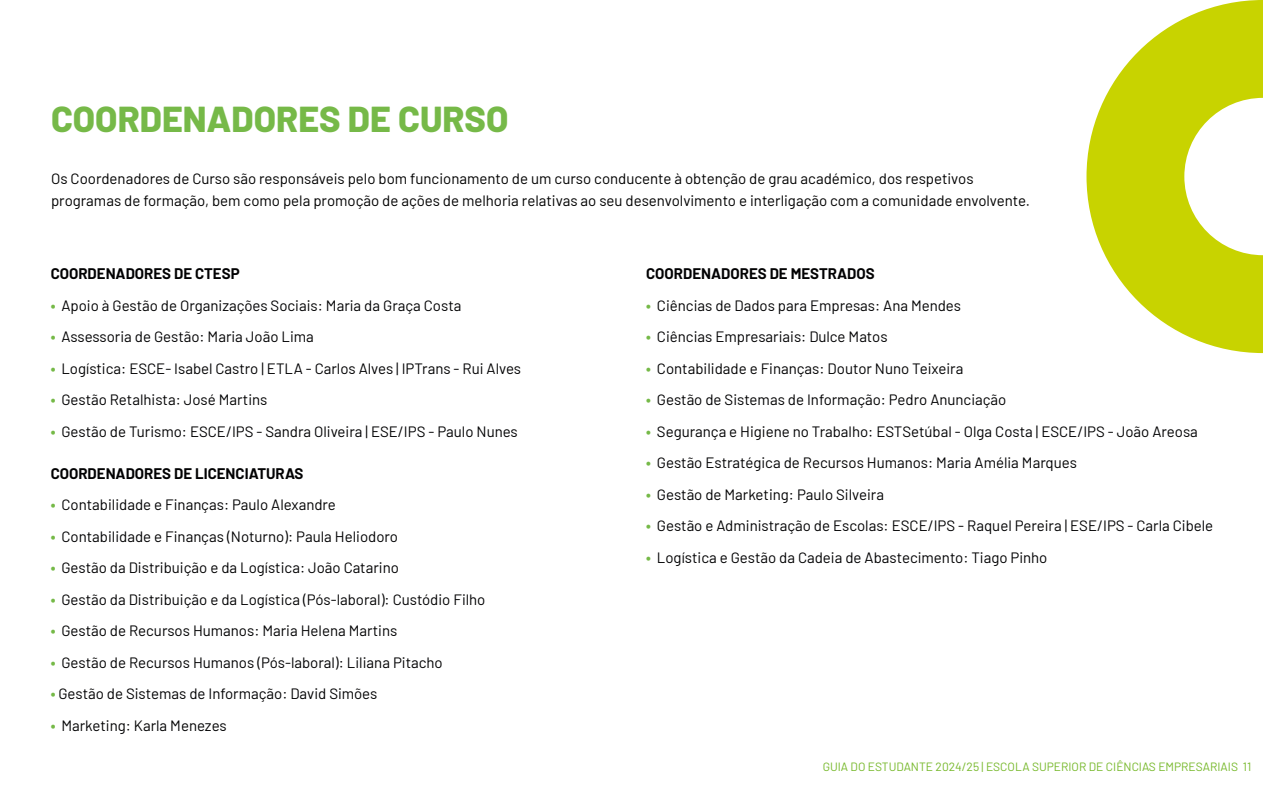
<style>
.page{position:relative;width:1263px;height:787px;background:#fff}
.page>*{position:absolute;margin:0;border:0;box-sizing:border-box;transform-origin:0 0}
.t1{font:800 36px "Barlow";color:#76b948}
.t2{font:15px "Barlow";color:#020203}
.t3{font:15px/22.2px "Barlow";color:#000}
.t4{font:700 15px "Barlow";color:#020203}
.t5{font:12px "Barlow";color:#76b82a}
.s1{font-weight:700;color:#75b947}
</style>
<div class="page">
<svg style="left:1086px;top:0;width:177px;height:353px;fill:#c8d300"></svg>
<h1 class="t1" style="left:51px;top:92px;width:459px">COORDENADORES DE CURSO</h1>
<p class="t3" style="left:51px;top:166px;width:980px">Os Coordenadores de Curso são responsáveis pelo bom funcionamento de um curso conducente à obtenção de grau académico, dos respetivos programas de formação, bem como pela promoção de ações de melhoria relativas ao seu desenvolvimento e interligação com a comunidade envolvente.</p>
<p class="t4" style="left:51px;top:262px;width:190px">COORDENADORES DE CTESP</p>
<p class="t2" style="left:51px;top:294px;width:412px"><span class="s1">•</span> Apoio à Gestão de Organizações Sociais: Maria da Graça Costa</p>
<p class="t2" style="left:51px;top:326px;width:265px"><span class="s1">•</span> Assessoria de Gestão: Maria João Lima</p>
<p class="t2" style="left:51px;top:357px;width:472px"><span class="s1">•</span> Logística: ESCE- Isabel Castro | ETLA - Carlos Alves | IPTrans - Rui Alves</p>
<p class="t2" style="left:51px;top:389px;width:218px"><span class="s1">•</span> Gestão Retalhista: José Martins</p>
<p class="t2" style="left:51px;top:420px;width:469px"><span class="s1">•</span> Gestão de Turismo: ESCE/IPS - Sandra Oliveira | ESE/IPS - Paulo Nunes</p>
<p class="t4" style="left:51px;top:462px;width:254px">COORDENADORES DE LICENCIATURAS</p>
<p class="t2" style="left:51px;top:494px;width:287px"><span class="s1">•</span> Contabilidade e Finanças: Paulo Alexandre</p>
<p class="t2" style="left:51px;top:525px;width:349px"><span class="s1">•</span> Contabilidade e Finanças (Noturno): Paula Heliodoro</p>
<p class="t2" style="left:51px;top:557px;width:350px"><span class="s1">•</span> Gestão da Distribuição e da Logística: João Catarino</p>
<p class="t2" style="left:51px;top:588px;width:436px"><span class="s1">•</span> Gestão da Distribuição e da Logística (Pós-laboral): Custódio Filho</p>
<p class="t2" style="left:51px;top:620px;width:348px"><span class="s1">•</span> Gestão de Recursos Humanos: Maria Helena Martins</p>
<p class="t2" style="left:51px;top:651px;width:394px"><span class="s1">•</span> Gestão de Recursos Humanos (Pós-laboral): Liliana Pitacho</p>
<p class="t2" style="left:51px;top:683px;width:328px"><span class="s1">•</span> Gestão de Sistemas de Informação: David Simões</p>
<p class="t2" style="left:51px;top:714px;width:178px"><span class="s1">•</span> Marketing: Karla Menezes</p>
<p class="t4" style="left:646px;top:262px;width:230px">COORDENADORES DE MESTRADOS</p>
<p class="t2" style="left:646px;top:294px;width:316px"><span class="s1">•</span> Ciências de Dados para Empresas: Ana Mendes</p>
<p class="t2" style="left:646px;top:326px;width:243px"><span class="s1">•</span> Ciências Empresariais: Dulce Matos</p>
<p class="t2" style="left:646px;top:357px;width:319px"><span class="s1">•</span> Contabilidade e Finanças: Doutor Nuno Teixeira</p>
<p class="t2" style="left:646px;top:389px;width:362px"><span class="s1">•</span> Gestão de Sistemas de Informação: Pedro Anunciação</p>
<p class="t2" style="left:646px;top:420px;width:553px"><span class="s1">•</span> Segurança e Higiene no Trabalho: ESTSetúbal - Olga Costa | ESCE/IPS - João Areosa</p>
<p class="t2" style="left:646px;top:452px;width:432px"><span class="s1">•</span> Gestão Estratégica de Recursos Humanos: Maria Amélia Marques</p>
<p class="t2" style="left:646px;top:483px;width:239px"><span class="s1">•</span> Gestão de Marketing: Paulo Silveira</p>
<p class="t2" style="left:646px;top:515px;width:568px"><span class="s1">•</span> Gestão e Administração de Escolas: ESCE/IPS - Raquel Pereira | ESE/IPS - Carla Cibele</p>
<p class="t2" style="left:646px;top:546px;width:403px"><span class="s1">•</span> Logística e Gestão da Cadeia de Abastecimento: Tiago Pinho</p>
<p class="t5" style="left:823px;top:758px;width:430px">GUIA DO ESTUDANTE 2024/25 | ESCOLA SUPERIOR DE CIÊNCIAS EMPRESARIAIS 11</p>
</div>
